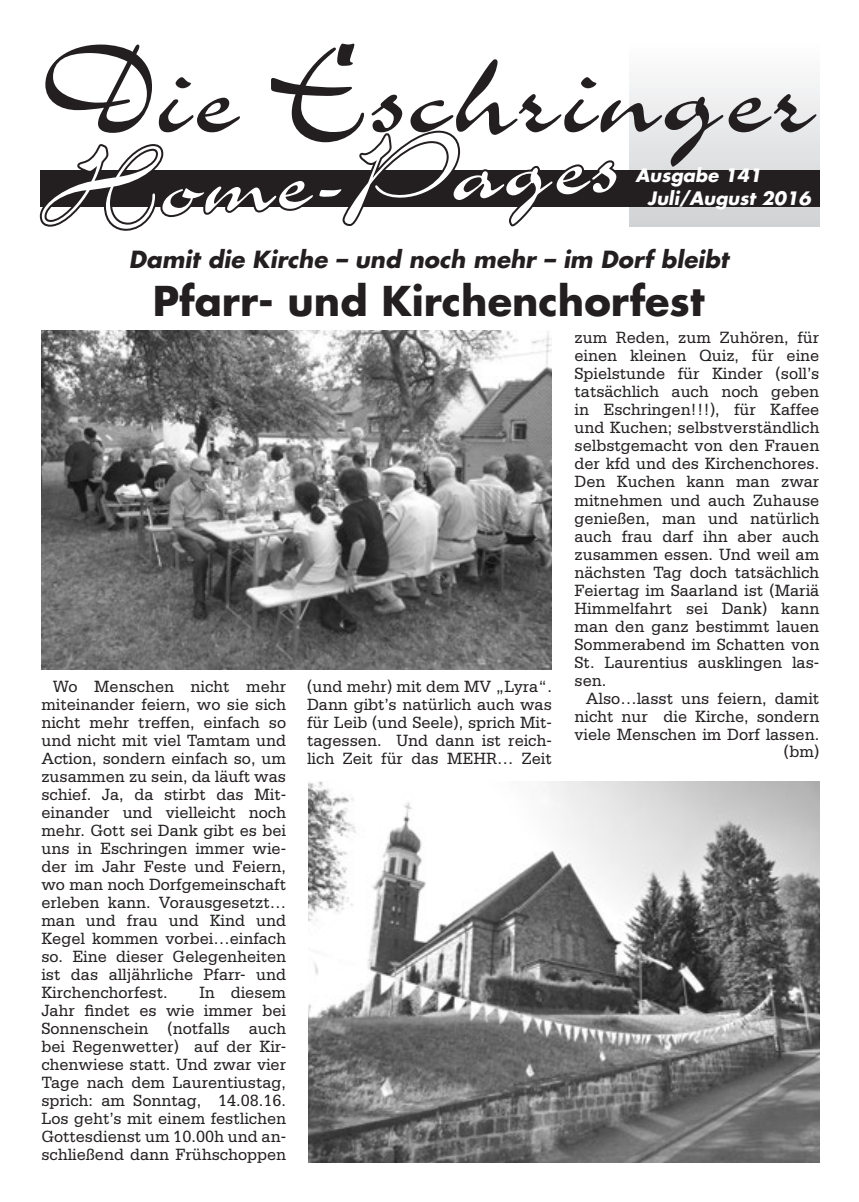
<style>
.page{position:relative;width:859px;height:1202px;background:#fff}
.page>*{position:absolute;margin:0;border:0;box-sizing:border-box;transform-origin:0 0}
.t1{font:142px "Charme LT";color:#231f20}
.t2{font:112px "Charme LT";color:#fff}
.Uberschrift{font:700 40px "Futura LT";color:#231f20}
.Zwischenüberschrift{font:italic 700 23px "Futura LT";color:#231f20}
.t3{font:italic 700 18px "Futura LT";color:#fff}
.Grundtext{font:17.2px/18px "Serifa LT";color:#231f20;text-align:justify;scale:.95 1}
</style>
<div class="page">
<svg style="left:630px;top:79px;width:189px;height:147px"></svg>
<div style="left:40px;top:170px;width:779px;height:37px;background:#231f20"></div>
<svg style="left:39px;top:130px;width:576px;height:101px"></svg>
<img style="left:41px;top:330px;width:511px;height:339px">
<img style="left:309px;top:782px;width:510px;height:380px">
<p class="t1" style="left:41px;top:26px;width:778px">Die Eschringer</p>
<p class="t2" style="left:38px;top:138px;width:580px;rotate:-3deg">Home-Pages</p>
<p class="t3" style="left:635px;top:163px;width:128px">Ausgabe 141</p>
<p class="t3" style="left:648px;top:187px;width:165px">Juli/August 2016</p>
<p class="Zwischenüberschrift" style="left:129px;top:244px;width:601px">Damit die Kirche – und noch mehr – im Dorf bleibt</p>
<p class="Uberschrift" style="left:153px;top:274px;width:553px">Pfarr- und Kirchenchorfest</p>
<p class="Grundtext" style="left:41px;top:678px;width:259px;text-indent:11px">Wo Menschen nicht mehr miteinander feiern, wo sie sich nicht mehr treffen, einfach so und nicht mit viel Tamtam und Action, sondern einfach so, um zusammen zu sein, da läuft was schief. Ja, da stirbt das Mit&shy;einander und vielleicht noch mehr. Gott sei Dank gibt es bei uns in Eschringen immer wie&shy;der im Jahr Feste und Feiern, wo man noch Dorfgemeinschaft erleben kann. Vorausgesetzt… man und frau und Kind und Kegel kommen vorbei…einfach so. Eine dieser Gelegenheiten ist das alljährliche Pfarr- und Kirchenchorfest.</p>
<p class="Grundtext" style="left:41px;top:984px;width:259px;text-indent:158px">In diesem Jahr findet es wie immer bei Sonnenschein (notfalls auch bei Regenwetter) auf der Kir&shy;chenwiese statt. Und zwar vier Tage nach dem Laurentiustag, sprich: am Sonntag, 14.08.16.<br>Los geht’s mit einem festlichen Gottesdienst um 10.00h und an&shy;schließend dann Frühschoppen</p>
<p class="Grundtext" style="left:307px;top:678px;width:259px">(und mehr) mit dem MV „Lyra“.<br>Dann gibt’s natürlich auch was für Leib (und Seele), sprich Mit&shy;tagessen. Und dann ist reich&shy;lich Zeit für das MEHR… Zeit</p>
<p class="Grundtext" style="left:574px;top:329px;width:259px">zum Reden, zum Zuhören, für einen kleinen Quiz, für eine Spielstunde für Kinder (soll’s tatsächlich auch noch geben in Eschringen!!!), für Kaffee und Kuchen; selbstverständlich selbstgemacht von den Frauen der kfd und des Kirchenchores.<br>Den Kuchen kann man zwar mitnehmen und auch Zuhause genießen, man und natürlich auch frau darf ihn aber auch zusammen essen. Und weil am nächsten Tag doch tatsächlich Feiertag im Saarland ist (Mariä Himmelfahrt sei Dank) kann man den ganz bestimmt lauen Sommerabend im Schatten von St. Laurentius ausklingen las&shy;sen.</p>
<p class="Grundtext" style="left:574px;top:689px;width:259px;text-align:right">Also…lasst uns feiern, damit nicht nur die Kirche, sondern viele Menschen im Dorf lassen. (bm)</p>
</div>
